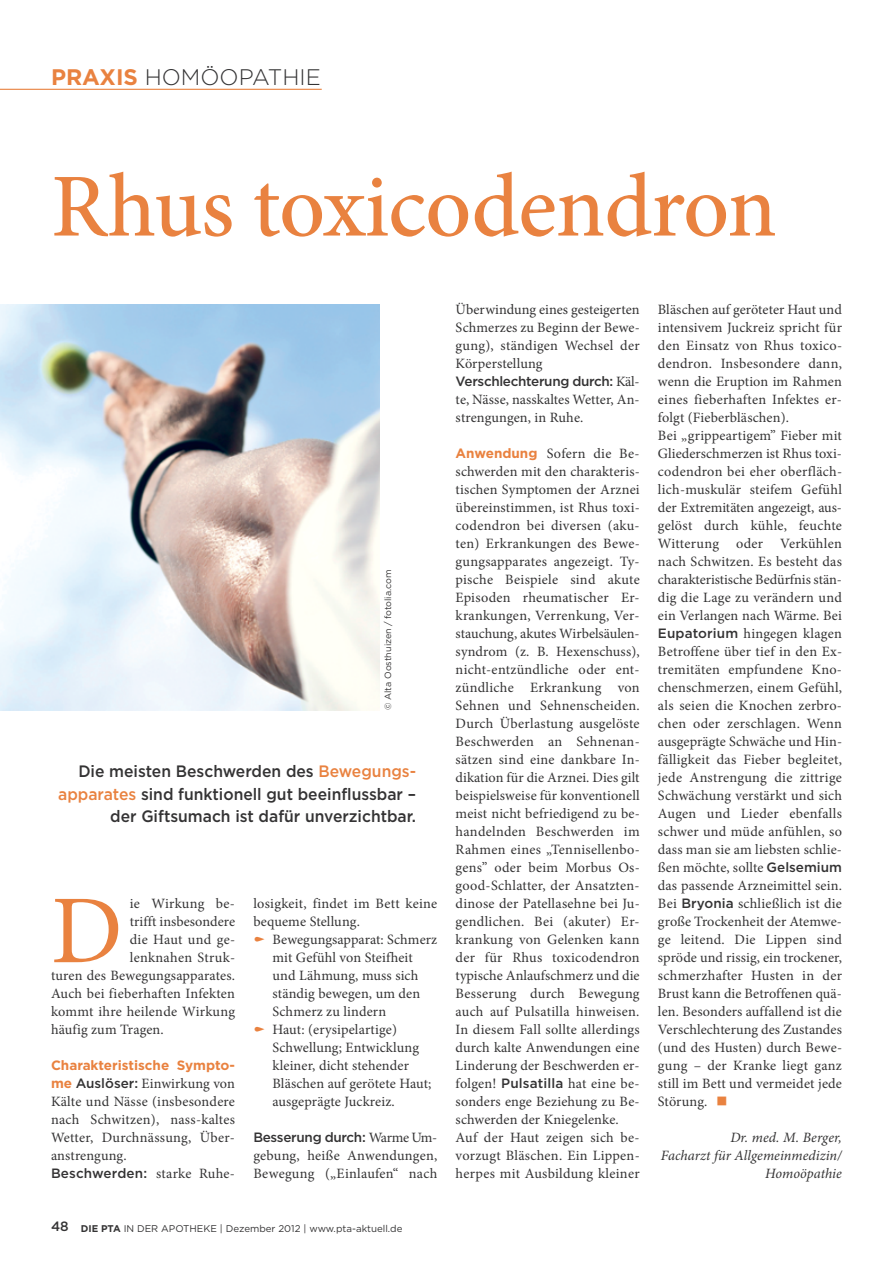
<style>
.page{position:relative;width:893px;height:1263px;background:#fff}
.page>*{position:absolute;margin:0;border:0;box-sizing:border-box;transform-origin:0 0}
.t1{font:97.35px "Minion Pro";color:#e98240}
.t2{font:500 90px "Minion Pro";letter-spacing:-.01em;color:#e98240}
.t3{font:300 22.5px "Gotham";color:#343334}
.t4{font:500 16.5px/22.5px "Gotham";color:#343334;text-align:right;scale:.95 1}
.t5{font:14.25px/18px "Minion Pro";letter-spacing:.01em;color:#343334}
.t6{font:italic 14.25px/18px "Minion Pro";letter-spacing:.005em;color:#343334;text-align:right}
.t7{font:500 13.5px "Gotham";letter-spacing:-.025em;color:#343334}
.t8{font:700 13.5px "Gotham";color:#e98240}
.t9{font:500 13.5px "Gotham";letter-spacing:.01em;color:#343334}
.t10{font:9.75px "Gotham";color:#343334}
.t11{font:9px "Gotham";color:#343334}
.s1{font-weight:700;color:#e98240}
.s2{color:#e98240}
.s3{font-family:"Gotham";font-weight:700;font-size:13.5px;color:#e98240}
.s4{font-family:"Gotham";font-weight:500;font-size:13.5px}
.s5{font-family:"Minion Pro";font-weight:400;font-size:14.25px}
.s6{font-weight:500;font-size:13.5px}
.s7{font-weight:700}
</style>
<div class="page">
<img style="left:0;top:305px;width:380px;height:405px">
<hr style="left:0;top:89px;width:322px;height:1px;background:#e98240">
<h3 class="t3" style="left:51px;top:68px;width:271px"><span class="s1">PRAXIS</span> HOMÖOPATHIE</h3>
<h2 class="t2" style="left:51px;top:152px;width:727px">Rhus toxicodendron</h2>
<p class="t11" style="left:384px;top:710px;width:142px;rotate:-90deg">© Alta Oosthuizen / fotolia.com</p>
<p class="t4" style="left:58px;top:761px;width:378px">Die meisten Beschwerden des <span class="s2">Bewegungs&shy;apparates</span> sind funktionell gut beeinflussbar – der Giftsumach ist dafür unverzichtbar.</p>
<h1 class="t1" style="left:51px;top:893px;width:73px">D</h1>
<p class="t5" style="left:130px;top:896px;width:107px">ie Wirkung be-</p>
<p class="t5" style="left:130px;top:914px;width:107px">trifft insbesondere</p>
<p class="t5" style="left:130px;top:932px;width:107px">die Haut und ge-</p>
<p class="t5" style="left:130px;top:950px;width:107px">lenknahen Struk-</p>
<p class="t5" style="left:51px;top:968px;width:186px">turen des Bewegungsapparates.</p>
<p class="t5" style="left:51px;top:986px;width:186px">Auch bei fieberhaften Infekten</p>
<p class="t5" style="left:51px;top:1004px;width:185px">kommt ihre heilende Wirkung</p>
<p class="t5" style="left:51px;top:1022px;width:114px">häufig zum Tragen.</p>
<p class="t8" style="left:51px;top:1060px;width:186px">Charakteristische Sympto-</p>
<p class="t5" style="left:51px;top:1076px;width:186px;text-align:justify"><span class="s3">me</span> <span class="s4">Auslöser:</span> Einwirkung von Kälte und Nässe (insbesondere nach Schwitzen), nass-kaltes Wetter, Durchnässung, Über&shy;anstrengung.</p>
<p class="t9" style="left:51px;top:1168px;width:186px">Beschwerden: <span class="s5">starke Ruhe-</span></p>
<p class="t5" style="left:253px;top:896px;width:186px">losigkeit, findet im Bett keine bequeme Stellung.</p>
<p class="t5" style="left:272px;top:932px;width:166px">Bewegungsapparat: Schmerz mit Gefühl von Steifheit und Lähmung, muss sich ständig bewegen, um den<br>Schmerz zu lindern<br>Haut: (erysipelartige)<br>Schwellung; Entwicklung kleiner, dicht stehender<br>Bläschen auf gerötete Haut; ausgeprägte Juckreiz.</p>
<p class="t7" style="left:253px;top:1132px;width:186px">Besserung durch: <span class="s5">Warme Um-</span></p>
<p class="t5" style="left:253px;top:1148px;width:185px">gebung, heiße Anwendungen,<br>Bewegung („Einlaufen“ nach</p>
<p class="t10" style="left:51px;top:1225px;width:353px"><span class="s6">48</span> <span class="s7">DIE PTA</span> IN DER APOTHEKE | Dezember 2012 | www.pta-aktuell.de</p>
<p class="t5" style="left:456px;top:302px;width:186px;text-align:justify">Überwindung eines gesteigerten Schmerzes zu Beginn der Bewe&shy;gung), ständigen Wechsel der Körperstellung</p>
<p class="t7" style="left:456px;top:376px;width:186px">Verschlechterung durch: <span class="s5">Käl-</span></p>
<p class="t5" style="left:456px;top:392px;width:186px">te, Nässe, nasskaltes Wetter, An&shy;strengungen, in Ruhe.</p>
<p class="t5" style="left:456px;top:446px;width:186px"><span class="s3">Anwendung</span> Sofern die Be&shy;schwerden mit den charakteris&shy;tischen Symptomen der Arznei übereinstimmen, ist Rhus toxi&shy;codendron bei diversen (aku&shy;ten) Erkrankungen des Bewe&shy;gungsapparates angezeigt. Ty&shy;pische Beispiele sind akute<br>Episoden rheumatischer Er&shy;krankungen, Verrenkung, Ver&shy;stauchung, akutes Wirbelsäulen&shy;syndrom (z. B. Hexenschuss), nicht-entzündliche oder ent&shy;zündliche Erkrankung von<br>Sehnen und Sehnenscheiden.<br>Durch Überlastung ausgelöste<br>Beschwerden an Sehnenan&shy;sätzen sind eine dankbare In&shy;dikation für die Arznei. Dies gilt beispielsweise für konventionell meist nicht befriedigend zu be&shy;handelnden Beschwerden im<br>Rahmen eines „Tennisellenbo&shy;gens” oder beim Morbus Os&shy;good-Schlatter, der Ansatzten&shy;dinose der Patellasehne bei Ju&shy;gendlichen. Bei (akuter) Er&shy;krankung von Gelenken kann der für Rhus toxicodendron typische Anlaufschmerz und die<br>Besserung durch Bewegung auch auf Pulsatilla hinweisen.<br>In diesem Fall sollte allerdings durch kalte Anwendungen eine<br>Linderung der Beschwerden er&shy;folgen! <span class="s4">Pulsatilla</span> hat eine be&shy;sonders enge Beziehung zu Be&shy;schwerden der Kniegelenke.<br>Auf der Haut zeigen sich be&shy;vorzugt Bläschen. Ein Lippen&shy;herpes mit Ausbildung kleiner</p>
<p class="t5" style="left:658px;top:302px;width:186px">Bläschen auf geröteter Haut und intensivem Juckreiz spricht für den Einsatz von Rhus toxico&shy;dendron. Insbesondere dann, wenn die Eruption im Rahmen eines fieberhaften Infektes er&shy;folgt (Fieberbläschen).<br>Bei „grippeartigem” Fieber mit<br>Gliederschmerzen ist Rhus toxi&shy;codendron bei eher oberfläch&shy;lich-muskulär steifem Gefühl der Extremitäten angezeigt, aus&shy;gelöst durch kühle, feuchte<br>Witterung oder Verkühlen nach Schwitzen. Es besteht das charakteristische Bedürfnis stän&shy;dig die Lage zu verändern und ein Verlangen nach Wärme. Bei<br><span class="s4">Eupatorium</span> hingegen klagen<br>Betroffene über tief in den Ex&shy;tremitäten empfundene Kno&shy;chenschmerzen, einem Gefühl, als seien die Knochen zerbro&shy;chen oder zerschlagen. Wenn ausgeprägte Schwäche und Hin&shy;fälligkeit das Fieber begleitet, jede Anstrengung die zittrige<br>Schwächung verstärkt und sich<br>Augen und Lieder ebenfalls schwer und müde anfühlen, so dass man sie am liebsten schlie&shy;ßen möchte, sollte <span class="s4">Gelsemium </span>das passende Arzneimittel sein.<br>Bei <span class="s4">Bryonia</span> schließlich ist die große Trockenheit der Atemwe&shy;ge leitend. Die Lippen sind spröde und rissig, ein trockener, schmerzhafter Husten in der<br>Brust kann die Betroffenen quä&shy;len. Besonders auffallend ist die<br>Verschlechterung des Zustandes (und des Husten) durch Bewe&shy;gung – der Kranke liegt ganz still im Bett und vermeidet jede<br>Störung.</p>
<p class="t6" style="left:661px;top:1130px;width:183px">Dr. med. M. Berger,<br>Facharzt für Allgemeinmedizin/<br>Homoöpathie</p>
</div>
